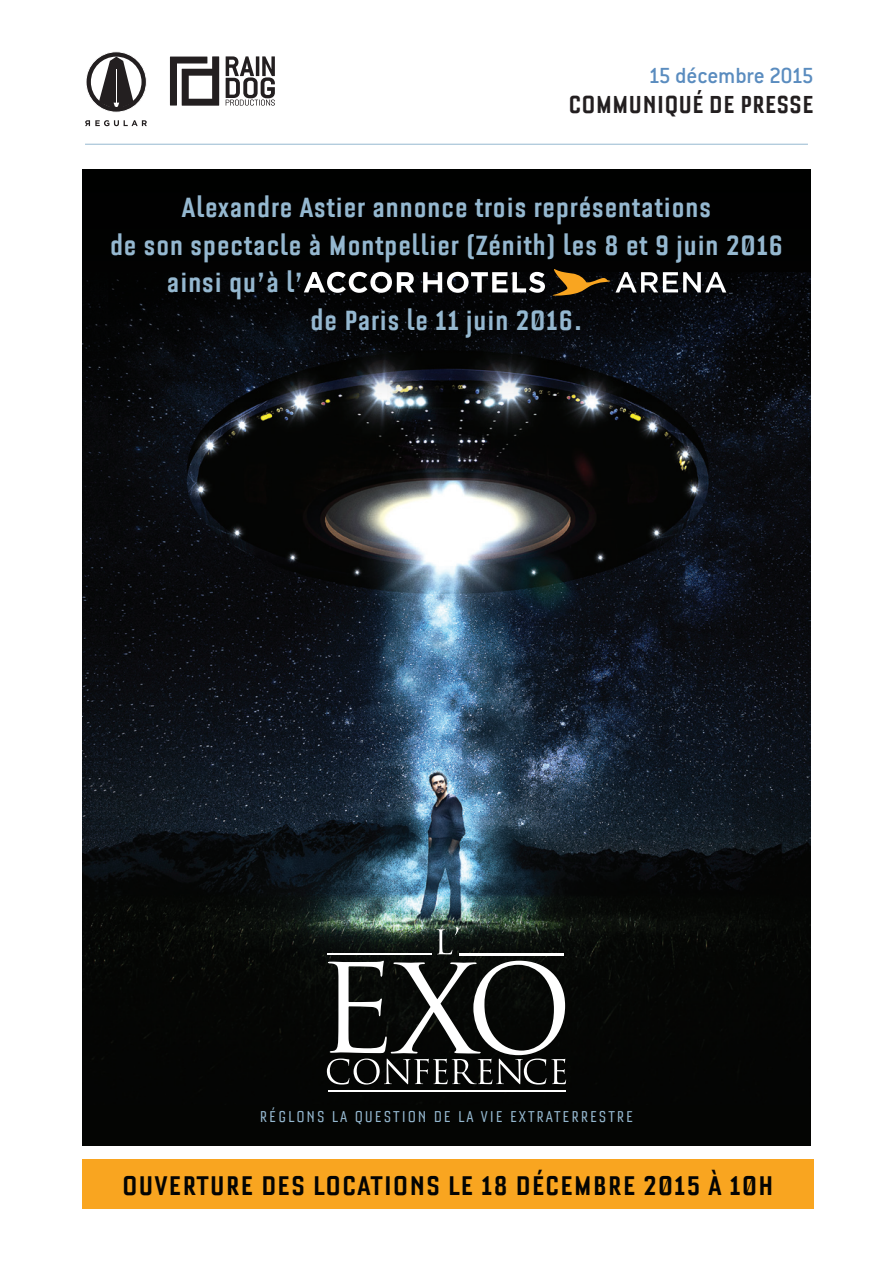
<style>
.page{position:relative;width:893px;height:1263px;background:#fff}
.page>*{position:absolute;margin:0;border:0;box-sizing:border-box;transform-origin:0 0}
.t1{font:700 condensed 33.9px "Bourgeois";letter-spacing:.01em;color:#95b8d0}
.t2{font:700 condensed 33px "Bourgeois";letter-spacing:.025em;color:#040403}
.t3{font:700 condensed 30px "Bourgeois";color:#231f20}
.t4{font:500 24px "Conduit ITC";letter-spacing:-.015em;color:#5a8cbf}
.t5{font:500 condensed 19.2px "Bourgeois";letter-spacing:.1em;color:#95b8d0}
</style>
<div class="page">
<div style="left:82px;top:340px;width:729px;height:806px;background:#040503"></div>
<svg style="left:226px;top:56px;width:49px;height:50px"></svg>
<svg style="left:170px;top:56px;width:49px;height:50px"></svg>
<svg style="left:86px;top:52px;width:60px;height:60px"></svg>
<div style="left:86px;top:52px;width:61px;height:60px;border:1px solid #fff;border-radius:50%"></div>
<div style="left:91px;top:57px;width:51px;height:50px;background:#fff;border-radius:50%"></div>
<svg style="left:99px;top:57px;width:35px;height:53px"></svg>
<svg style="left:85px;top:120px;width:62px;height:6px"></svg>
<hr style="left:85px;top:144px;width:723px;height:1px;background:#95b8d0">
<img style="left:82px;top:402px;width:729px;height:683px">
<svg style="left:82px;top:169px;width:729px;height:233px"></svg>
<div style="left:82px;top:1159px;width:732px;height:50px;background:#f9a520"></div>
<svg style="left:327px;top:961px;width:239px;height:123px"></svg>
<hr style="left:328px;top:1090px;width:238px;height:2px;background:#fff">
<hr style="left:328px;top:953px;width:104px;height:1px;background:#fff">
<hr style="left:459px;top:953px;width:105px;height:2px;background:#fff">
<svg style="left:437px;top:927px;width:22px;height:27px"></svg>
<svg style="left:304px;top:272px;width:110px;height:21px"></svg>
<svg style="left:423px;top:272px;width:122px;height:21px"></svg>
<svg style="left:553px;top:269px;width:173px;height:27px"></svg>
<p class="t4" style="left:648px;top:62px;width:167px">15 décembre 2015</p>
<p class="t3" style="left:568px;top:89px;width:247px">Communiqué de presse</p>
<p class="t1" style="left:182px;top:191px;width:531px">Alexandre Astier annonce trois représentations</p>
<p class="t1" style="left:110px;top:228px;width:675px">de son spectacle à Montpellier (Zénith) les 8 et 9 juin 2016</p>
<p class="t1" style="left:167px;top:266px;width:138px">ainsi qu’à l’</p>
<p class="t1" style="left:310px;top:303px;width:274px">de Paris le 11 juin 2016.</p>
<p class="t5" style="left:260px;top:1107px;width:375px">RÉGLONS LA QUESTION DE LA VIE EXTRATERRESTRE</p>
<p class="t2" style="left:122px;top:1169px;width:653px">Ouverture des locations le 18 décembre 2015 à 10h</p>
</div>
